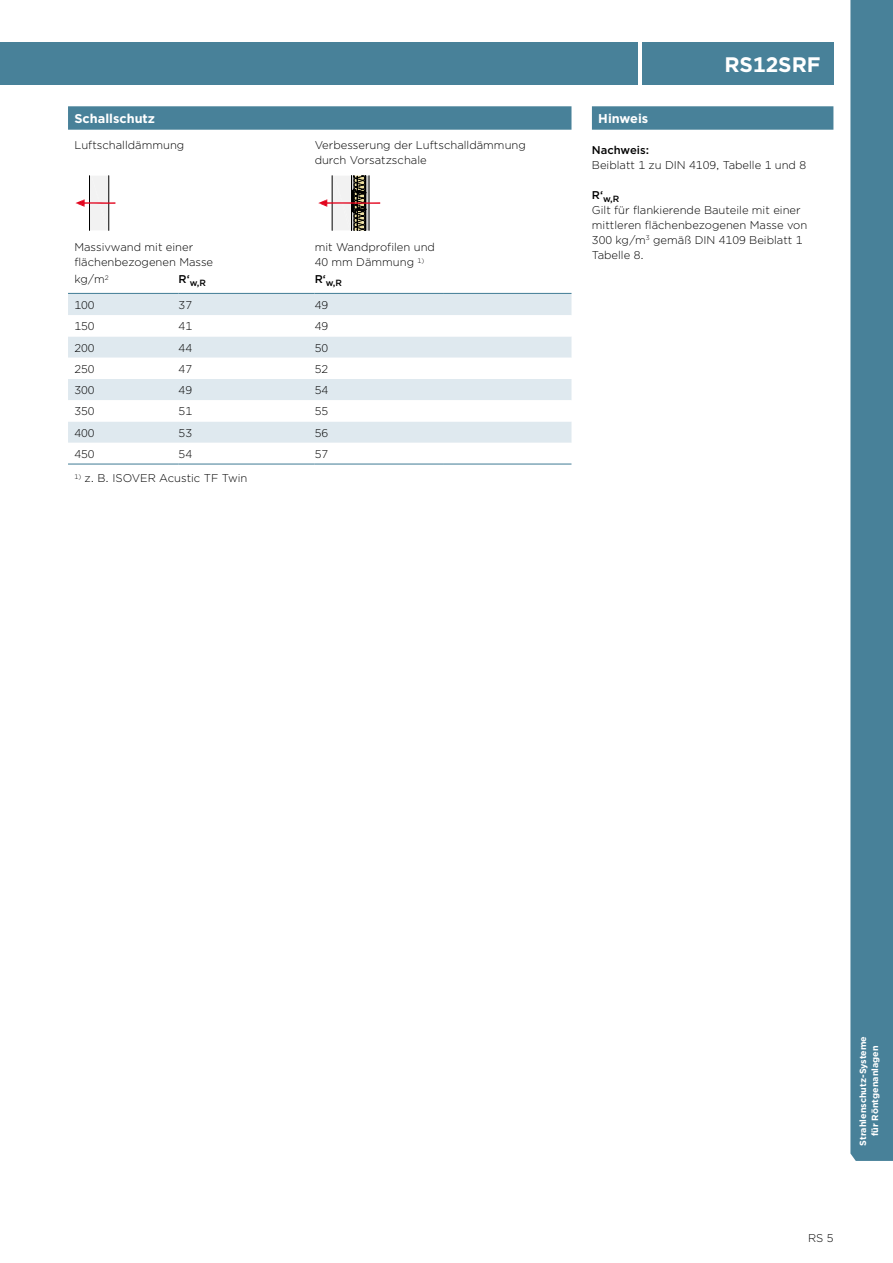
<style>
.page{position:relative;width:893px;height:1263px;background:#fff}
.page>*{position:absolute;margin:0;border:0;box-sizing:border-box;transform-origin:0 0}
.t1{font:700 21px "Gotham";color:#fff}
.t2{font:700 12.75px "Gotham";color:#fff}
.t3{font:300 11.25px/15px "Gotham";color:#000}
.t4{font:500 11.25px "Gotham";color:#000}
.t5{font:700 9px/12px "Gotham";color:#fff;text-align:center}
.t6{font:500 9px "Gotham";color:#000}
</style>
<div class="page">
<div style="left:642px;top:43px;width:191px;height:42px;background:#488199"></div>
<div style="left:0;top:43px;width:638px;height:42px;background:#488199"></div>
<div style="left:68px;top:294px;width:503px;height:21px;background:#dfe9ef"></div>
<svg style="left:68px;top:337px;width:503px;height:106px;fill:#dfe9ef"></svg>
<hr style="left:68px;top:293px;width:111px;height:1px;background:#488199">
<hr style="left:179px;top:293px;width:136px;height:1px;background:#488199">
<hr style="left:315px;top:293px;width:129px;height:1px;background:#488199">
<hr style="left:444px;top:293px;width:127px;height:1px;background:#488199">
<hr style="left:68px;top:463px;width:111px;height:2px;background:#488199">
<hr style="left:179px;top:463px;width:136px;height:2px;background:#488199">
<hr style="left:315px;top:463px;width:129px;height:2px;background:#488199">
<hr style="left:444px;top:463px;width:127px;height:2px;background:#488199">
<div style="left:68px;top:106px;width:503px;height:24px;background:#488199"></div>
<svg style="left:75px;top:176px;width:40px;height:54px"></svg>
<svg style="left:318px;top:175px;width:62px;height:56px"></svg>
<div style="left:592px;top:106px;width:241px;height:24px;background:#488199"></div>
<div style="left:850px;top:0;width:43px;height:1161px;background:#488199"></div>
<p class="t2" style="left:74px;top:110px;width:82px">Schallschutz</p>
<p class="t3" style="left:74px;top:138px;width:111px">Luftschalldämmung</p>
<p class="t3" style="left:315px;top:138px;width:213px">Verbesserung der Luftschalldämmung durch Vorsatzschale</p>
<p class="t3" style="left:74px;top:240px;width:120px">Massivwand mit einer</p>
<p class="t3" style="left:315px;top:240px;width:122px">mit Wandprofilen und</p>
<p class="t3" style="left:74px;top:254px;width:140px">flächenbezogenen Masse</p>
<p class="t3" style="left:315px;top:254px;width:111px">40 mm Dämmung <sup>1)</sup></p>
<p class="t3" style="left:74px;top:271px;width:36px">kg/m<sup>2</sup></p>
<p class="t6" style="left:179px;top:277px;width:29px"><sup>R‘</sup>w,R</p>
<p class="t6" style="left:315px;top:277px;width:29px"><sup>R‘</sup>w,R</p>
<p class="t3" style="left:74px;top:297px;width:22px">100</p>
<p class="t3" style="left:179px;top:297px;width:15px">37</p>
<p class="t3" style="left:315px;top:297px;width:15px">49</p>
<p class="t3" style="left:74px;top:319px;width:22px">150</p>
<p class="t3" style="left:179px;top:319px;width:15px">41</p>
<p class="t3" style="left:315px;top:319px;width:15px">49</p>
<p class="t3" style="left:74px;top:340px;width:22px">200</p>
<p class="t3" style="left:179px;top:340px;width:15px">44</p>
<p class="t3" style="left:315px;top:340px;width:15px">50</p>
<p class="t3" style="left:74px;top:361px;width:22px">250</p>
<p class="t3" style="left:179px;top:361px;width:15px">47</p>
<p class="t3" style="left:315px;top:361px;width:15px">52</p>
<p class="t3" style="left:74px;top:382px;width:22px">300</p>
<p class="t3" style="left:179px;top:382px;width:15px">49</p>
<p class="t3" style="left:315px;top:382px;width:15px">54</p>
<p class="t3" style="left:74px;top:404px;width:22px">350</p>
<p class="t3" style="left:179px;top:404px;width:15px">51</p>
<p class="t3" style="left:315px;top:404px;width:15px">55</p>
<p class="t3" style="left:74px;top:425px;width:22px">400</p>
<p class="t3" style="left:179px;top:425px;width:15px">53</p>
<p class="t3" style="left:315px;top:425px;width:15px">56</p>
<p class="t3" style="left:74px;top:446px;width:22px">450</p>
<p class="t3" style="left:179px;top:446px;width:15px">54</p>
<p class="t3" style="left:315px;top:446px;width:15px">57</p>
<p class="t3" style="left:74px;top:471px;width:174px"><sup>1)</sup> z. B. ISOVER Acustic TF Twin</p>
<p class="t2" style="left:598px;top:110px;width:52px">Hinweis</p>
<h1 class="t1" style="left:724px;top:51px;width:98px">RS12SRF</h1>
<p class="t4" style="left:592px;top:142px;width:59px">Nachweis:</p>
<p class="t3" style="left:592px;top:157px;width:216px">Beiblatt 1 zu DIN 4109, Tabelle 1 und 8</p>
<p class="t6" style="left:592px;top:192px;width:29px"><sup>R‘</sup>w,R</p>
<p class="t3" style="left:592px;top:202px;width:217px">Gilt für flankierende Bauteile mit einer mittleren flächenbezogenen Masse von<br>300 kg/m<sup>3</sup> gemäß DIN 4109 Beiblatt 1<br>Tabelle 8.</p>
<p class="t5" style="left:857px;top:1145px;width:111px;rotate:-90deg">Strahlenschutz-Systeme für Röntgenanlagen</p>
<p class="t3" style="left:808px;top:1230px;width:27px">RS 5</p>
</div>
